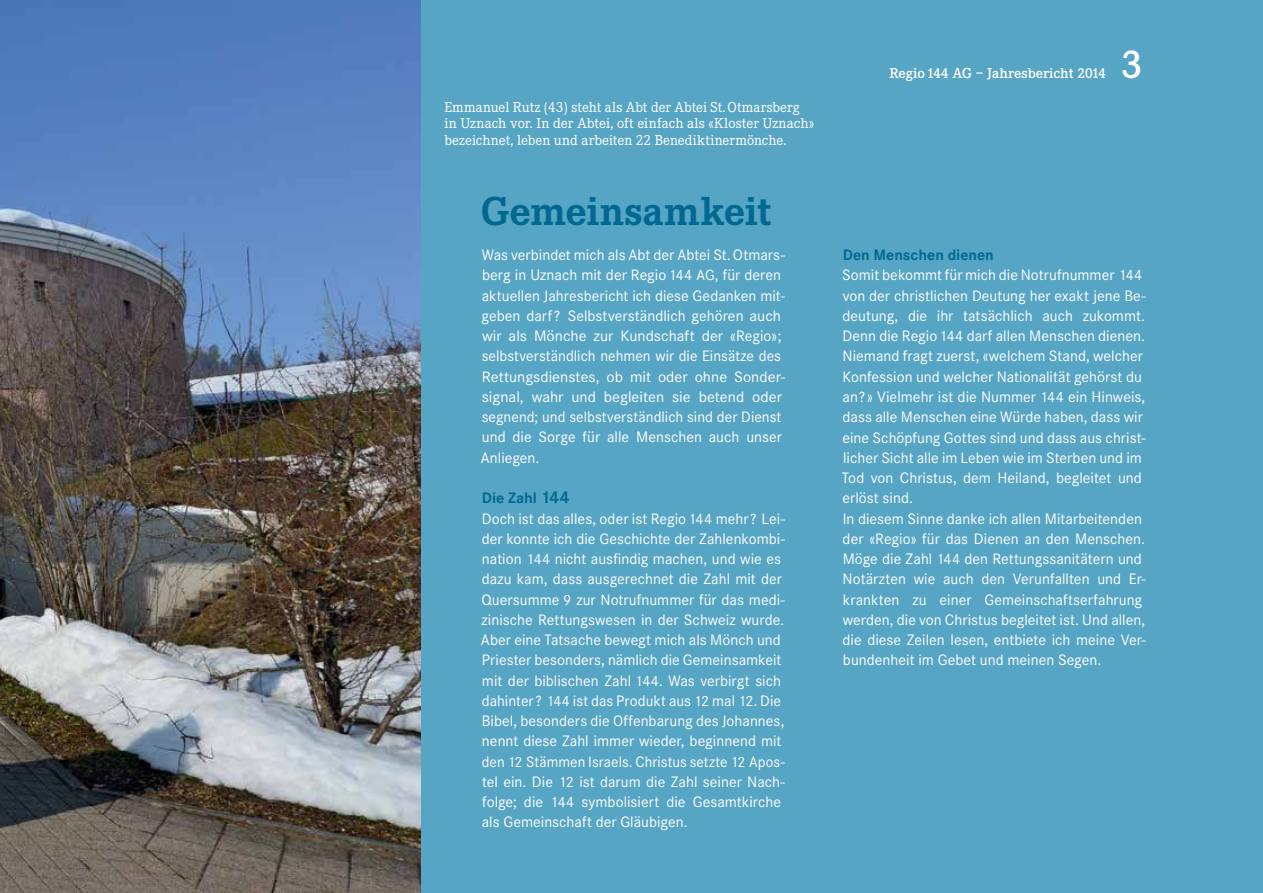
<style>
.page{position:relative;width:1263px;height:893px;background:#57a5c4}
.page>*{position:absolute;margin:0;border:0;box-sizing:border-box;transform-origin:0 0}
.t1{font:700 42px "Corporate E";letter-spacing:-.005em;color:#006991}
.t2{font:600 42px "Corporate E";color:#fff}
.t3{font:15.75px/20.2px "Corporate S";color:#fff}
.t4{font:15px/16.5px "Corporate E";color:#fff}
.t5{font:600 15px "Corporate E";color:#fff}
.s1{font-size:15.3px}
.s2{font-weight:700;color:#006991}
.s3{font-weight:700;font-size:17.7px;color:#006991}
</style>
<div class="page">
<img style="left:0;top:0;width:421px;height:893px">
<p class="t4" style="left:444px;top:99px;width:371px">Emmanuel Rutz (<span class="s1">43</span>) steht als Abt der Abtei St.Otmarsberg in Uznach vor. In der Abtei, oft einfach als «Kloster Uznach» bezeichnet, leben und arbeiten <span class="s1">22</span> Benediktinermönche.</p>
<h1 class="t1" style="left:481px;top:187px;width:292px">Gemeinsamkeit</h1>
<p class="t3" style="left:481px;top:245px;width:306px">Was verbindet mich als Abt der Abtei St.Otmars&shy;berg in Uznach mit der Regio<span class="s1">144 AG</span>, für deren aktuellen Jahresbericht ich diese Gedanken mit-- geben darf? Selbstverständlich gehören auch wir als Mönche zur Kundschaft der «Regio»; selbstverständlich nehmen wir die Einsätze des Rettungsdienstes, ob mit oder ohne Sonder&shy;signal, wahr und begleiten sie betend oder segnend; und selbstverständlich sind der Dienst und die Sorge für alle Menschen auch unser Anliegen.</p>
<p class="t3" style="left:481px;top:488px;width:306px"><span class="s2">Die Zahl</span> <span class="s3">144<br></span>Doch ist das alles, oder ist Regio<span class="s1">144</span> mehr? Lei&shy;der konnte ich die Geschichte der Zahlenkombi&shy;nation <span class="s1">144</span> nicht ausfindig machen, und wie es dazu kam, dass ausgerechnet die Zahl mit der Quersumme <span class="s1">9</span> zur Notrufnummer für das medi&shy;zinische Rettungswesen in der Schweiz wurde.<br>Aber eine Tatsache bewegt mich als Mönch und Priester besonders, nämlich die Gemeinsamkeit mit der biblischen Zahl <span class="s1">144</span>. Was verbirgt sich dahinter? <span class="s1">144</span> ist das Produkt aus <span class="s1">12</span> mal <span class="s1">12</span>. Die Bibel, besonders die Offenbarung des Johannes, nennt diese Zahl immer wieder, beginnend mit den <span class="s1">12</span> Stämmen Israels. Christus setzte <span class="s1">12</span> Apos-- tel ein. Die <span class="s1">12</span> ist darum die Zahl seiner Nach&shy;folge; die <span class="s1">144</span> symbolisiert die Gesamtkirche als Gemeinschaft der Gläubigen.</p>
<p class="t5" style="left:889px;top:65px;width:218px">Regio144 AG – Jahresbericht 2014</p>
<h1 class="t2" style="left:1121px;top:41px;width:23px">3</h1>
<p class="t3" style="left:842px;top:245px;width:306px"><span class="s2">Den Menschen dienen<br></span>Somit bekommt für mich die Notrufnummer <span class="s1">144 </span>von der christlichen Deutung her exakt jene Be&shy;deutung, die ihr tatsächlich auch zukommt.<br>Denn die Regio<span class="s1">144</span> darf allen Menschen dienen.<br>Niemand fragt zuerst, «welchem Stand, welcher Konfession und welcher Nationalität gehörst du an?» Vielmehr ist die Nummer <span class="s1">144</span> ein Hinweis, dass alle Menschen eine Würde haben, dass wir eine Schöpfung Gottes sind und dass aus christ&shy;licher Sicht alle im Leben wie im Sterben und im Tod von Christus, dem Heiland, begleitet und erlöst sind.<br>In diesem Sinne danke ich allen Mitarbeitenden der «Regio» für das Dienen an den Menschen.<br>Möge die Zahl <span class="s1">144</span> den Rettungssanitätern und Notärzten wie auch den Verunfallten und Er&shy;krankten zu einer Gemeinschaftserfahrung werden, die von Christus begleitet ist. Und allen, die diese Zeilen lesen, entbiete ich meine Ver&shy;bundenheit im Gebet und meinen Segen.</p>
</div>
